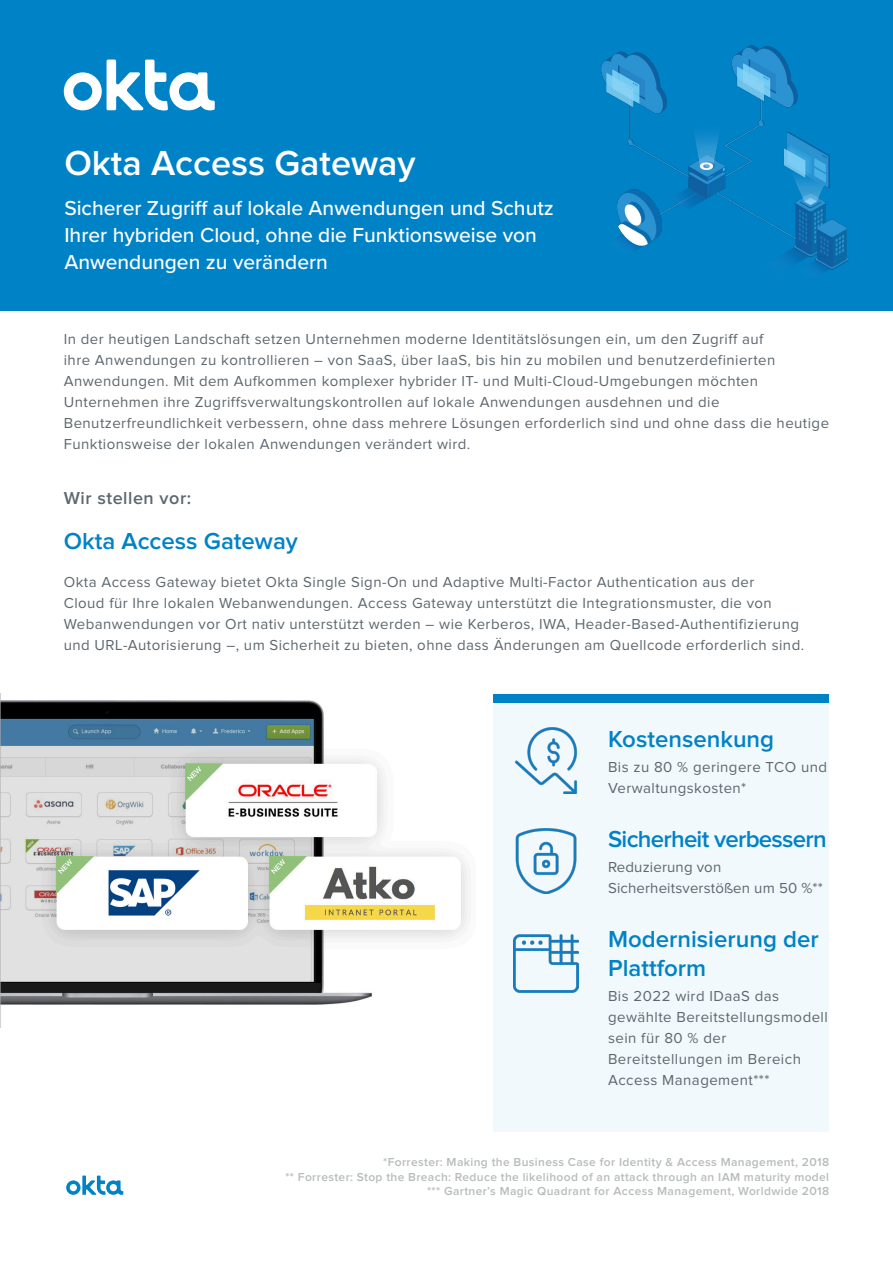
<style>
.page{position:relative;width:893px;height:1263px;background:#fff}
.page>*{position:absolute;margin:0;border:0;box-sizing:border-box;transform-origin:0 0}
.Cover_Title{font:600 36px "Proxima Nova";color:#fff}
.Blue_Intro_Title_for{font:600 24px/28.5px "Proxima Nova";color:#0082c7}
.Blue_Intro_Title_for-2{font:600 24px "Proxima Nova";letter-spacing:-.03em;color:#0082c7}
.Cover_Title-2{font:500 21px/27px "Proxima Nova";color:#fff}
.Body_Bold_Sub-header{font:600 18px "Proxima Nova";letter-spacing:.03em;color:#5d676f}
.Body_copy{font:15px/21px "Proxima Nova";letter-spacing:.03em;color:#5d676f}
.Body_copy-2{font:15px/21px "Proxima Nova";letter-spacing:.01em;color:#5d676f}
.Page_Footer_-_Light{font:600 12px/14.4px "Proxima Nova";letter-spacing:.03em;color:#b7bcbb;text-align:right}
</style>
<div class="page">
<svg style="left:66px;top:1175px;width:57px;height:20px"></svg>
<div style="left:0;top:0;width:893px;height:310px;background:#0082c7"></div>
<img style="left:601px;top:45px;width:248px;height:227px">
<svg style="left:64px;top:60px;width:151px;height:51px"></svg>
<div style="left:493px;top:702px;width:336px;height:430px;background:#f2f9fc"></div>
<img style="left:0;top:694px;width:468px;height:334px">
<img style="left:515px;top:728px;width:63px;height:65px">
<img style="left:515px;top:828px;width:62px;height:66px">
<img style="left:513px;top:934px;width:66px;height:59px">
<div style="left:493px;top:694px;width:336px;height:8px;background:#0082c7"></div>
<p class="Cover_Title" style="left:64px;top:147px;width:353px">Okta Access Gateway</p>
<p class="Cover_Title-2" style="left:64px;top:194px;width:491px">Sicherer Zugriff auf lokale Anwendungen und Schutz<br>Ihrer hybriden Cloud, ohne die Funktionsweise von<br>Anwendungen zu verändern</p>
<p class="Body_copy" style="left:64px;top:329px;width:767px">In der heutigen Landschaft setzen Unternehmen moderne Identitätslösungen ein, um den Zugriff auf<br>ihre Anwendungen zu kontrollieren – von SaaS, über IaaS, bis hin zu mobilen und benutzerdefinierten Anwendungen. Mit dem Aufkommen komplexer hybrider IT- und Multi-Cloud-Umgebungen möchten Unternehmen ihre Zugriffsverwaltungskontrollen auf lokale Anwendungen ausdehnen und die Benutzerfreundlichkeit verbessern, ohne dass mehrere Lösungen erforderlich sind und ohne dass die heutige Funktionsweise der lokalen Anwendungen verändert wird.</p>
<p class="Body_Bold_Sub-header" style="left:64px;top:489px;width:129px">Wir stellen vor:</p>
<p class="Blue_Intro_Title_for" style="left:64px;top:528px;width:236px">Okta Access Gateway</p>
<p class="Body_copy" style="left:64px;top:572px;width:742px">Okta Access Gateway bietet Okta Single Sign-On und Adaptive Multi-Factor Authentication aus der<br>Cloud für Ihre lokalen Webanwendungen. Access Gateway unterstützt die Integrationsmuster, die von Webanwendungen vor Ort nativ unterstützt werden – wie Kerberos, IWA, Header-Based-Authentifizierung und URL-Autorisierung –, um Sicherheit zu bieten, ohne dass Änderungen am Quellcode erforderlich sind.</p>
<p class="Blue_Intro_Title_for" style="left:608px;top:726px;width:168px">Kostensenkung</p>
<p class="Body_copy" style="left:608px;top:757px;width:220px">Bis zu 80 % geringere TCO und<br>Verwaltungskosten*</p>
<p class="Blue_Intro_Title_for-2" style="left:608px;top:828px;width:220px">Sicherheit verbessern</p>
<p class="Body_copy-2" style="left:608px;top:857px;width:216px">Reduzierung von<br>Sicherheitsverstößen um 50 %**</p>
<p class="Blue_Intro_Title_for" style="left:608px;top:926px;width:212px">Modernisierung der<br>Plattform</p>
<p class="Body_copy" style="left:608px;top:986px;width:221px">Bis 2022 wird IDaaS das gewählte Bereitstellungsmodell sein für 80 % der<br>Bereitstellungen im Bereich<br>Access Management***</p>
<p class="Page_Footer_-_Light" style="left:285px;top:1155px;width:545px">*Forrester: Making the Business Case for Identity &amp; Access Management, 2018<br>** Forrester: Stop the Breach: Reduce the likelihood of an attack through an IAM maturity model *** Gartner’s Magic Quadrant for Access Management, Worldwide 2018</p>
</div>
